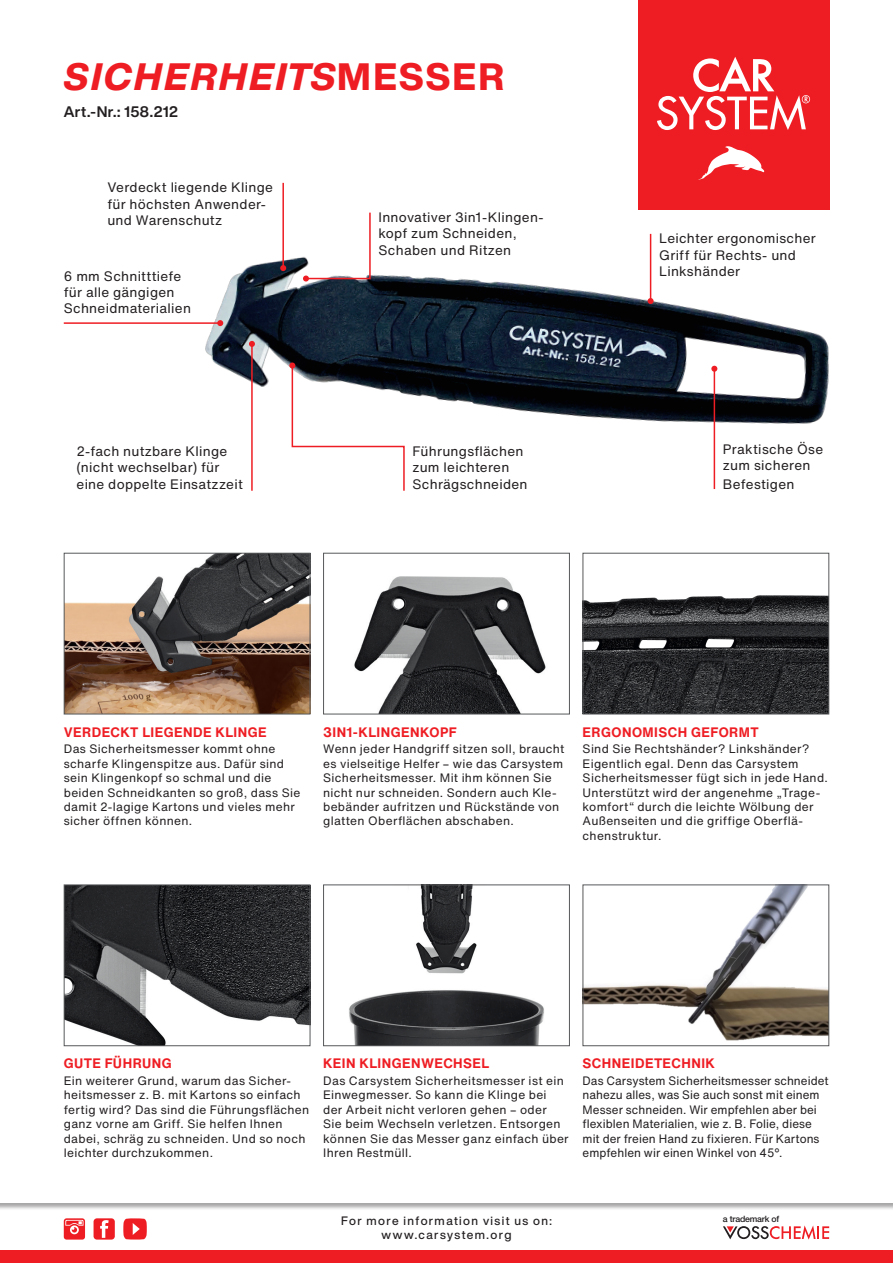
<style>
.page{position:relative;width:893px;height:1263px;background:#fff}
.page>*{position:absolute;margin:0;border:0;box-sizing:border-box;transform-origin:0 0}
.t1{font:italic 800 37.5px "Helvetica Now Display";letter-spacing:.075em;color:#ee1d23}
.t2{font:700 15px "Helvetica Now Display";letter-spacing:.025em;color:#231f20}
.t3{font:13.5px/16.2px "Helvetica Now Text";letter-spacing:.02em;color:#231f20}
.t4{font:700 13.5px "Helvetica Now Text";letter-spacing:.035em;color:#ee1d23}
.t5{font:12px/14.4px "Helvetica Now Text";letter-spacing:.025em;color:#231f20}
.t6{font:12px/14.4px "Helvetica Now Text";letter-spacing:.005em;color:#231f20}
.t7{font:500 12px/14.4px "Helvetica Now Display";letter-spacing:.115em;color:#231f20;text-align:center}
.t8{font:500 8.7px "Helvetica Neue LT Pro";letter-spacing:-.02em;color:#231f20}
.s1{font-style:normal}
</style>
<div class="page">
<img style="left:205px;top:233px;width:624px;height:221px">
<img style="left:354px;top:576px;width:192px;height:136px">
<div style="left:323px;top:553px;width:247px;height:161px;border:1px solid #57585a"></div>
<img style="left:66px;top:555px;width:242px;height:157px">
<div style="left:64px;top:553px;width:246px;height:161px;border:1px solid #57585a"></div>
<img style="left:585px;top:595px;width:242px;height:117px">
<div style="left:583px;top:553px;width:246px;height:161px;border:1px solid #57585a"></div>
<hr style="left:282px;top:183px;width:2px;height:85px;background:#ee1d23">
<svg style="left:280px;top:265px;width:6px;height:6px"></svg>
<hr style="left:64px;top:322px;width:156px;height:2px;background:#ee1d23">
<svg style="left:217px;top:320px;width:6px;height:6px"></svg>
<hr style="left:251px;top:344px;width:2px;height:147px;background:#ee1d23">
<svg style="left:249px;top:341px;width:6px;height:6px"></svg>
<svg style="left:289px;top:362px;width:116px;height:129px"></svg>
<svg style="left:303px;top:212px;width:68px;height:70px"></svg>
<hr style="left:650px;top:234px;width:1px;height:67px;background:#ee1d23">
<svg style="left:648px;top:298px;width:6px;height:6px"></svg>
<hr style="left:714px;top:369px;width:1px;height:120px;background:#ee1d23">
<svg style="left:711px;top:366px;width:6px;height:6px"></svg>
<img style="left:66px;top:886px;width:242px;height:158px">
<div style="left:64px;top:884px;width:246px;height:162px;border:1px solid #57585a"></div>
<img style="left:349px;top:886px;width:195px;height:158px">
<div style="left:323px;top:884px;width:247px;height:162px;border:1px solid #57585a"></div>
<img style="left:585px;top:886px;width:242px;height:155px">
<div style="left:583px;top:884px;width:246px;height:162px;border:1px solid #57585a"></div>
<div style="left:638px;top:0;width:191px;height:210px;background:#ee1d23"></div>
<svg style="left:657px;top:57px;width:153px;height:73px"></svg>
<svg style="left:698px;top:146px;width:66px;height:34px"></svg>
<div style="left:0;top:1202px;width:893px;height:61px;background:#231f20;opacity:.4"></div>
<div style="left:0;top:1250px;width:893px;height:13px;background:#ee1d23"></div>
<svg style="left:123px;top:1218px;width:24px;height:22px"></svg>
<div style="left:94px;top:1218px;width:21px;height:21px;background:#ee1d23;border-radius:3px"></div>
<svg style="left:100px;top:1220px;width:9px;height:18px"></svg>
<svg style="left:64px;top:1218px;width:21px;height:21px"></svg>
<svg style="left:723px;top:1225px;width:106px;height:14px"></svg>
<h1 class="t1" style="left:64px;top:51px;width:441px">SICHERHEITS<span class="s1">MESSER</span></h1>
<p class="t2" style="left:64px;top:101px;width:116px">Art.-Nr.: 158.212</p>
<p class="t3" style="left:107px;top:179px;width:167px">Verdeckt liegende Klinge für höchsten Anwender&shy;und Warenschutz</p>
<p class="t3" style="left:64px;top:267px;width:129px">6 mm Schnitttiefe für alle gängigen<br>Schneidmaterialien</p>
<p class="t3" style="left:378px;top:209px;width:167px">Innovativer 3in1-Klingen&shy;kopf zum Schneiden,<br>Schaben und Ritzen</p>
<p class="t3" style="left:659px;top:230px;width:158px">Leichter ergonomischer<br>Griff für Rechts- und<br>Linkshänder</p>
<p class="t3" style="left:77px;top:443px;width:168px">2-fach nutzbare Klinge (nicht wechselbar) für eine doppelte Einsatzzeit</p>
<p class="t3" style="left:412px;top:443px;width:117px">Führungsflächen zum leichteren<br>Schrägschneiden</p>
<p class="t3" style="left:723px;top:441px;width:102px">Praktische Öse zum sicheren</p>
<p class="t3" style="left:723px;top:475px;width:73px">Befestigen</p>
<p class="t4" style="left:64px;top:722px;width:204px">VERDECKT LIEGENDE KLINGE</p>
<p class="t5" style="left:64px;top:741px;width:238px">Das Sicherheitsmesser kommt ohne scharfe Klingenspitze aus. Dafür sind sein Klingenkopf so schmal und die beiden Schneidkanten so groß, dass Sie damit 2-lagige Kartons und vieles mehr sicher öffnen können.</p>
<p class="t4" style="left:323px;top:722px;width:135px">3IN1-KLINGENKOPF</p>
<p class="t5" style="left:323px;top:741px;width:243px">Wenn jeder Handgriff sitzen soll, braucht es vielseitige Helfer – wie das Carsystem Sicherheitsmesser. Mit ihm können Sie nicht nur schneiden. Sondern auch Kle&shy;bebänder aufritzen und Rückstände von glatten Oberflächen abschaben.</p>
<p class="t4" style="left:583px;top:722px;width:178px">ERGONOMISCH GEFORMT</p>
<p class="t5" style="left:583px;top:741px;width:247px">Sind Sie Rechtshänder? Linkshänder?<br>Eigentlich egal. Denn das Carsystem Sicherheitsmesser fügt sich in jede Hand.<br>Unterstützt wird der angenehme „Trage&shy;komfort“ durch die leichte Wölbung der Außenseiten und die griffige Oberflä&shy;chenstruktur.</p>
<p class="t4" style="left:64px;top:1053px;width:110px">GUTE FÜHRUNG</p>
<p class="t5" style="left:64px;top:1073px;width:247px">Ein weiterer Grund, warum das Sicher&shy;heitsmesser z. B. mit Kartons so einfach fertig wird? Das sind die Führungsflächen ganz vorne am Griff. Sie helfen Ihnen dabei, schräg zu schneiden. Und so noch leichter durchzukommen.</p>
<p class="t4" style="left:323px;top:1053px;width:168px">KEIN KLINGENWECHSEL</p>
<p class="t5" style="left:323px;top:1073px;width:247px">Das Carsystem Sicherheitsmesser ist ein Einwegmesser. So kann die Klinge bei der Arbeit nicht verloren gehen – oder<br>Sie beim Wechseln verletzen. Entsorgen können Sie das Messer ganz einfach über Ihren Restmüll.</p>
<p class="t4" style="left:583px;top:1053px;width:134px">SCHNEIDETECHNIK</p>
<p class="t6" style="left:583px;top:1073px;width:248px">Das Carsystem Sicherheitsmesser schneidet nahezu alles, was Sie auch sonst mit einem Messer schneiden. Wir empfehlen aber bei flexiblen Materialien, wie z. B. Folie, diese mit der freien Hand zu fixieren. Für Kartons empfehlen wir einen Winkel von 45°.</p>
<p class="t7" style="left:341px;top:1213px;width:212px">For more information visit us on: www.carsystem.org</p>
<p class="t8" style="left:723px;top:1214px;width:58px">a trademark of</p>
</div>
